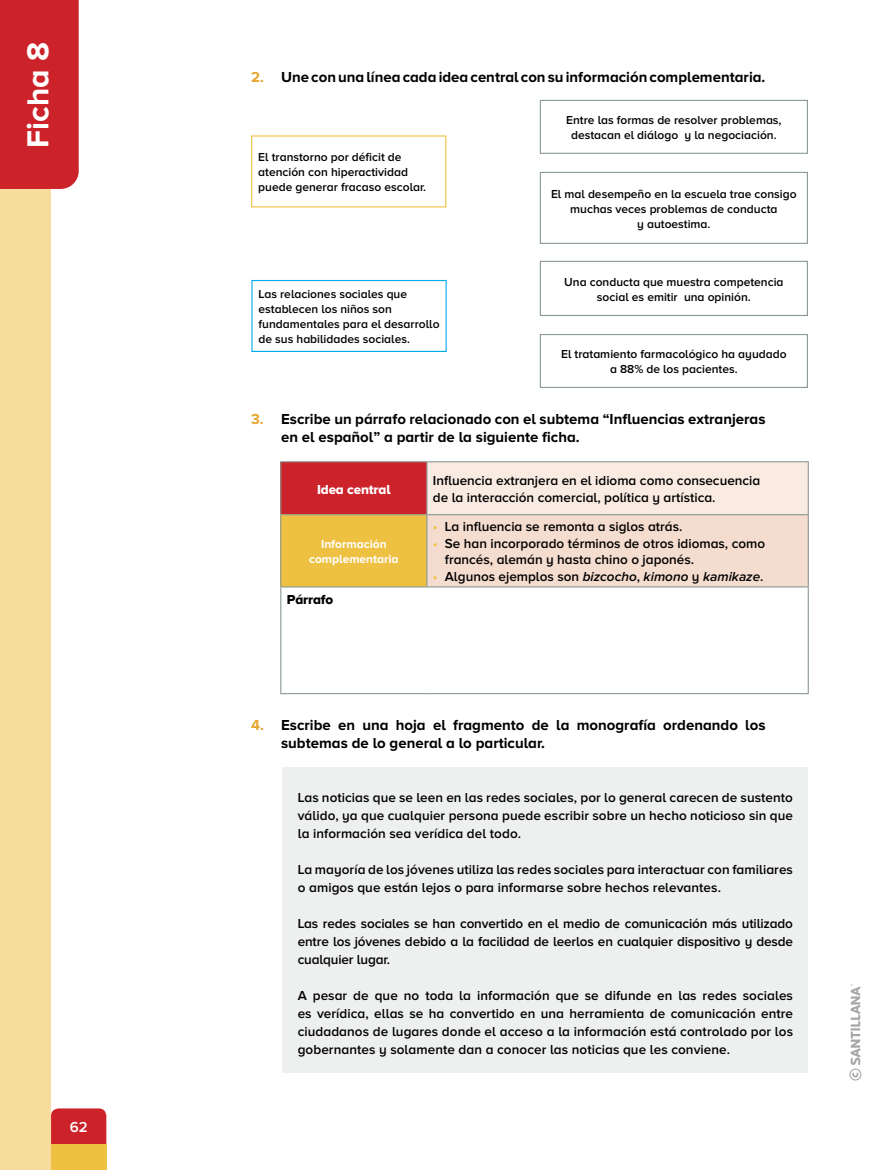
<style>
.page{position:relative;width:893px;height:1170px;background:#fff}
.page>*{position:absolute;margin:0;border:0;box-sizing:border-box;transform-origin:0 0}
.t1{font:700 31.5px "Proxima Nova A";color:#fff}
.t2{font:700 15px/18px "Proxima Nova A";color:#000}
.t3{font:600 15px "Proxima Nova A";color:#fff}
.t4{font:600 13.5px/18px "Proxima Nova A";color:#000}
.t5{font:italic 600 13.5px "Proxima Nova A";color:#000}
.t6{font:13.5px "Proxima Nova A Extrabld";letter-spacing:-.01em;color:#fff}
.t7{font:13.5px "Proxima Nova A Extrabld";letter-spacing:-.01em;color:#000}
.t8{font:600 12px/15px "Proxima Nova A";color:#000;text-align:center}
.t9{font:700 12px/15px "Proxima Nova A";color:#fff;text-align:center}
.s1{color:#e6a630}
.s2{color:#efc143}
.s3{font-style:normal;color:#efc143}
.s4{font-style:normal}
</style>
<div class="page">
<div style="left:0;top:172px;width:51px;height:997px;background:#f7dd9d"></div>
<div style="left:0;top:0;width:79px;height:189px;background:#cc2229"></div>
<div style="left:51px;top:1108px;width:55px;height:36px;background:#cc2229"></div>
<div style="left:51px;top:1144px;width:55px;height:25px;background:#efc143"></div>
<div style="left:251px;top:280px;width:196px;height:72px;border:1px solid #00acec"></div>
<div style="left:540px;top:100px;width:268px;height:54px;border:1px solid #8b9a94"></div>
<div style="left:540px;top:261px;width:268px;height:55px;border:1px solid #8b9a94"></div>
<div style="left:540px;top:172px;width:268px;height:72px;border:1px solid #8b9a94"></div>
<div style="left:540px;top:334px;width:268px;height:54px;border:1px solid #8b9a94"></div>
<div style="left:281px;top:461px;width:146px;height:53px;background:#cc2229"></div>
<div style="left:427px;top:461px;width:381px;height:53px;background:#f9ebe2"></div>
<div style="left:281px;top:514px;width:146px;height:73px;background:#efc143"></div>
<div style="left:427px;top:514px;width:381px;height:73px;background:#f4dcce"></div>
<hr style="left:808px;top:587px;width:1px;height:106px;background:#8b9a94">
<hr style="left:280px;top:461px;width:147px;height:1px;background:#8b9a94">
<hr style="left:280px;top:462px;width:1px;height:52px;background:#8b9a94">
<hr style="left:426px;top:462px;width:1px;height:52px;background:#8b9a94">
<hr style="left:280px;top:514px;width:147px;height:1px;background:#8b9a94">
<hr style="left:280px;top:515px;width:1px;height:71px;background:#8b9a94">
<hr style="left:426px;top:515px;width:1px;height:71px;background:#8b9a94">
<hr style="left:280px;top:586px;width:147px;height:1px;background:#8b9a94">
<hr style="left:280px;top:587px;width:1px;height:106px;background:#8b9a94">
<hr style="left:427px;top:586px;width:382px;height:1px;background:#8b9a94">
<hr style="left:280px;top:693px;width:147px;height:1px;background:#8b9a94">
<hr style="left:427px;top:693px;width:382px;height:1px;background:#8b9a94">
<hr style="left:808px;top:462px;width:1px;height:52px;background:#8b9a94">
<hr style="left:427px;top:514px;width:382px;height:1px;background:#8b9a94">
<hr style="left:808px;top:515px;width:1px;height:71px;background:#8b9a94">
<hr style="left:427px;top:461px;width:382px;height:1px;background:#8b9a94">
<div style="left:283px;top:766px;width:525px;height:306px;background:#edf0ee"></div>
<svg style="left:849px;top:984px;width:12px;height:96px"></svg>
<h1 class="t1" style="left:20px;top:148px;width:107px;rotate:-90deg">Ficha 8</h1>
<p class="t3" style="left:70px;top:1118px;width:19px">62</p>
<p class="t2" style="left:251px;top:68px;width:516px"><span class="s1">2.</span> Une con una línea cada idea central con su información complementaria.</p>
<p class="t8" style="left:258px;top:149px;width:169px;text-align:left">El transtorno por déficit de atención con hiperactividad puede generar fracaso escolar.</p>
<p class="t8" style="left:259px;top:286px;width:183px;text-align:left">Las relaciones sociales que establecen los niños son fundamentales para el desarrollo de sus habilidades sociales.</p>
<p class="t8" style="left:566px;top:112px;width:217px">Entre las formas de resolver problemas, destacan el diálogo y la negociación.</p>
<p class="t8" style="left:551px;top:186px;width:247px">El mal desempeño en la escuela trae consigo muchas veces problemas de conducta<br>y autoestima.</p>
<p class="t8" style="left:564px;top:274px;width:221px">Una conducta que muestra competencia social es emitir una opinión.</p>
<p class="t8" style="left:561px;top:346px;width:227px">El tratamiento farmacológico ha ayudado a 88% de los pacientes.</p>
<p class="t2" style="left:281px;top:410px;width:486px;text-indent:-30px"><span class="s1">3.</span> Escribe un párrafo relacionado con el subtema “Influencias extranjeras en el español” a partir de la siguiente ficha.</p>
<p class="t6" style="left:317px;top:481px;width:75px">Idea central</p>
<p class="t4" style="left:433px;top:472px;width:329px;line-height:16.5px">Influencia extranjera en el idioma como consecuencia de la interacción comercial, política y artística.</p>
<p class="t9" style="left:309px;top:536px;width:91px">Información complementaria</p>
<p class="t4" style="left:433px;top:517px;width:251px"><span class="s2">•</span> La influencia se remonta a siglos atrás.</p>
<p class="t4" style="left:445px;top:535px;width:322px;line-height:16.5px;text-indent:-12px"><span class="s2">•</span> Se han incorporado términos de otros idiomas, como francés, alemán y hasta chino o japonés.</p>
<p class="t5" style="left:433px;top:568px;width:332px"><span class="s3">•</span> <span class="s4">Algunos ejemplos son</span> bizcocho<span class="s4">,</span> kimono <span class="s4">y</span> kamikaze<span class="s4">.</span></p>
<p class="t7" style="left:287px;top:591px;width:48px">Párrafo</p>
<p class="t2" style="left:281px;top:716px;width:486px;text-indent:-30px"><span class="s1">4.</span> Escribe en una hoja el fragmento de la monografía ordenando los subtemas de lo general a lo particular.</p>
<p class="t4" style="left:298px;top:788px;width:497px;text-align:justify">Las noticias que se leen en las redes sociales, por lo general carecen de sustento válido, ya que cualquier persona puede escribir sobre un hecho noticioso sin que la información sea verídica del todo.</p>
<p class="t4" style="left:298px;top:860px;width:497px">La mayoría de los jóvenes utiliza las redes sociales para interactuar con familiares o amigos que están lejos o para informarse sobre hechos relevantes.</p>
<p class="t4" style="left:298px;top:914px;width:497px;text-align:justify">Las redes sociales se han convertido en el medio de comunicación más utilizado entre los jóvenes debido a la facilidad de leerlos en cualquier dispositivo y desde cualquier lugar.</p>
<p class="t4" style="left:298px;top:986px;width:497px;text-align:justify">A pesar de que no toda la información que se difunde en las redes sociales es verídica, ellas se ha convertido en una herramienta de comunicación entre ciudadanos de lugares donde el acceso a la información está controlado por los gobernantes y solamente dan a conocer las noticias que les conviene.</p>
</div>
